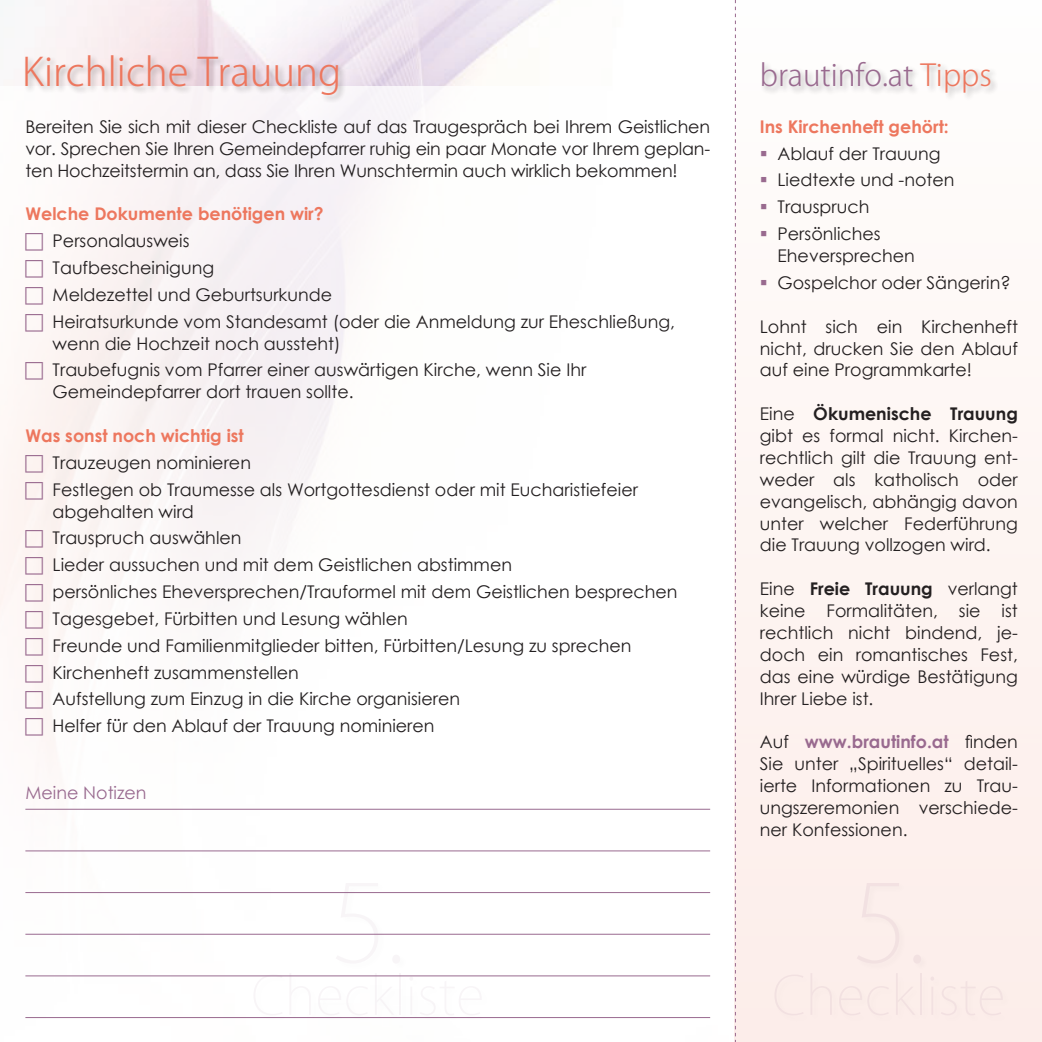
<style>
.page{position:relative;width:1042px;height:1042px;background:#fff}
.page>*{position:absolute;margin:0;border:0;box-sizing:border-box;transform-origin:0 0}
.t1{font:300 38.5px "Koz Go Pr 6 N";color:#ed775e}
.t2{font:300 29.75px "Koz Go Pr 6 N";color:#996a8f}
.t3{font:17.5px/21.9px "Century Gothic";color:#231f20}
.t4{font:700 17.5px "Century Gothic";color:#ed775e}
.t5{font:17.5px "Century Gothic";color:#996a8f}
.s1{color:#ed775e}
.s2{color:#996a8f}
.s3{font-weight:700}
.s4{font-weight:700;color:#996a8f}
</style>
<div class="page">
<div style="left:735px;top:0;width:307px;height:1042px;background:#fdf6f3"></div>
<svg style="left:735px;top:0;width:1px;height:1042px"></svg>
<div style="left:24px;top:53px;width:323px;height:50px;background:#231f20;opacity:.3"></div>
<div style="left:761px;top:60px;width:238px;height:41px;background:#231f20;opacity:.3"></div>
<hr style="left:25px;top:809px;width:685px;height:1px;background:#996a8f">
<hr style="left:25px;top:850px;width:685px;height:1px;background:#996a8f">
<hr style="left:25px;top:892px;width:685px;height:1px;background:#996a8f">
<hr style="left:25px;top:934px;width:685px;height:1px;background:#996a8f">
<hr style="left:25px;top:975px;width:685px;height:1px;background:#996a8f">
<hr style="left:25px;top:1017px;width:685px;height:1px;background:#996a8f">
<div style="left:252px;top:881px;width:238px;height:143px;background:#fff"></div>
<div style="left:773px;top:881px;width:238px;height:143px;background:#fceeeb"></div>
<svg style="left:26px;top:362px;width:17px;height:18px"></svg>
<svg style="left:25px;top:455px;width:18px;height:17px"></svg>
<svg style="left:25px;top:481px;width:18px;height:18px"></svg>
<svg style="left:25px;top:530px;width:18px;height:18px"></svg>
<svg style="left:25px;top:557px;width:18px;height:18px"></svg>
<svg style="left:26px;top:584px;width:17px;height:17px"></svg>
<svg style="left:30px;top:611px;width:13px;height:17px"></svg>
<svg style="left:31px;top:637px;width:12px;height:18px"></svg>
<svg style="left:33px;top:664px;width:10px;height:18px"></svg>
<svg style="left:35px;top:691px;width:8px;height:18px"></svg>
<svg style="left:41px;top:718px;width:2px;height:18px"></svg>
<h1 class="t1" style="left:22px;top:50px;width:321px">Kirchliche Trauung</h1>
<p class="t3" style="left:25px;top:115px;width:686px;text-align:justify">Bereiten Sie sich mit dieser Checkliste auf das Traugespräch bei Ihrem Geistlichen vor. Sprechen Sie Ihren Gemeindepfarrer ruhig ein paar Monate vor Ihrem geplan&shy;ten Hochzeitstermin an, dass Sie Ihren Wunschtermin auch wirklich bekommen!</p>
<p class="t4" style="left:25px;top:201px;width:300px">Welche Dokumente benötigen wir?</p>
<p class="t3" style="left:53px;top:227px;width:624px;line-height:26.8px">Personalausweis<br>Taufbescheinigung<br>Meldezettel und Geburtsurkunde<br>Heiratsurkunde vom Standesamt (oder die Anmeldung zur Eheschließung,</p>
<p class="t3" style="left:53px;top:329px;width:535px;line-height:26.8px">wenn die Hochzeit noch aussteht)<br>Traubefugnis vom Pfarrer einer auswärtigen Kirche, wenn Sie Ihr</p>
<p class="t3" style="left:53px;top:381px;width:302px">Gemeindepfarrer dort trauen sollte.</p>
<p class="t4" style="left:25px;top:422px;width:220px">Was sonst noch wichtig ist</p>
<p class="t3" style="left:53px;top:449px;width:587px;line-height:26.8px">Trauzeugen nominieren<br>Festlegen ob Traumesse als Wortgottesdienst oder mit Eucharistiefeier</p>
<p class="t3" style="left:53px;top:497px;width:626px;line-height:26.8px">abgehalten wird<br>Trauspruch auswählen<br>Lieder aussuchen und mit dem Geistlichen abstimmen<br>persönliches Eheversprechen/Trauformel mit dem Geistlichen besprechen Tagesgebet, Fürbitten und Lesung wählen<br>Freunde und Familienmitglieder bitten, Fürbitten/Lesung zu sprechen Kirchenheft zusammenstellen<br>Aufstellung zum Einzug in die Kirche organisieren<br>Helfer für den Ablauf der Trauung nominieren</p>
<p class="t5" style="left:25px;top:780px;width:123px">Meine Notizen</p>
<h2 class="t2" style="left:760px;top:58px;width:234px">brautinfo.at <span class="s1">Tipps</span></h2>
<p class="t4" style="left:760px;top:113px;width:191px">Ins Kirchenheft gehört:</p>
<p class="t3" style="left:760px;top:142px;width:182px"><span class="s2">▪</span> Ablauf der Trauung</p>
<p class="t3" style="left:760px;top:169px;width:196px"><span class="s2">▪</span> Liedtexte und -noten</p>
<p class="t3" style="left:760px;top:196px;width:111px"><span class="s2">▪</span> Trauspruch</p>
<p class="t3" style="left:777px;top:223px;width:139px;text-indent:-18px"><span class="s2">▪</span> Persönliches<br>Eheversprechen</p>
<p class="t3" style="left:760px;top:271px;width:252px"><span class="s2">▪</span> Gospelchor oder Sängerin?</p>
<p class="t3" style="left:760px;top:315px;width:259px;text-align:justify">Lohnt sich ein Kirchenheft nicht, drucken Sie den Ablauf auf eine Programmkarte!</p>
<p class="t3" style="left:760px;top:403px;width:259px;text-align:justify">Eine <span class="s3">Ökumenische Trauung </span>gibt es formal nicht. Kirchen&shy;rechtlich gilt die Trauung ent&shy;weder als katholisch oder evangelisch, abhängig davon unter welcher Federführung die Trauung vollzogen wird.</p>
<p class="t3" style="left:760px;top:578px;width:259px;text-align:justify">Eine <span class="s3">Freie Trauung</span> verlangt keine Formalitäten, sie ist rechtlich nicht bindend, je&shy;doch ein romantisches Fest, das eine würdige Bestätigung Ihrer Liebe ist.</p>
<p class="t3" style="left:760px;top:731px;width:259px;text-align:justify">Auf <span class="s4">www.brautinfo.at</span> finden Sie unter „Spirituelles“ detail&shy;ierte Informationen zu Trau&shy;ungszeremonien verschiede&shy;ner Konfessionen.</p>
</div>
